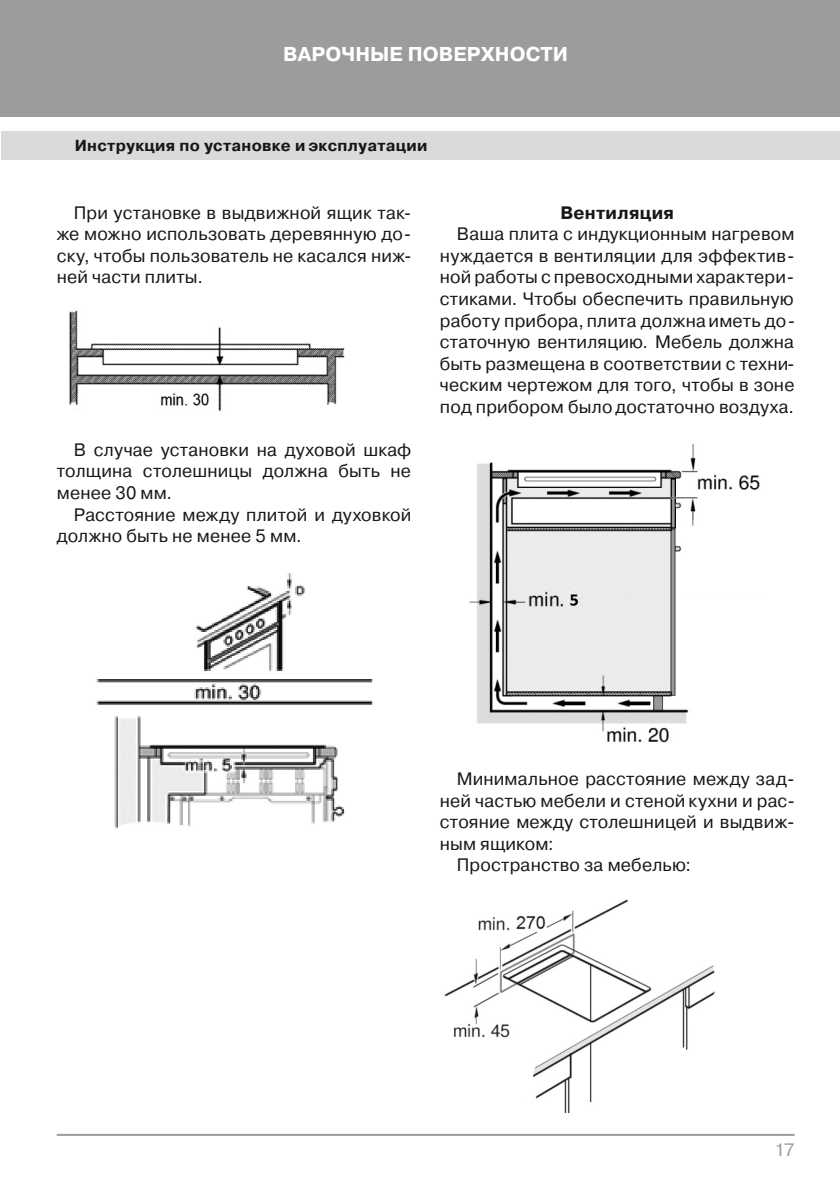
<style>
.page{position:relative;width:840px;height:1192px;background:#fff}
.page>*{position:absolute;margin:0;border:0;box-sizing:border-box;transform-origin:0 0}
.t1{font:700 20px "Pragmatica C";letter-spacing:.005em;color:#fff}
.t2{font:18px/21.6px "Pragmatica C";letter-spacing:.01em;color:#181715;text-align:justify}
.t3{font:700 18px "Pragmatica C";letter-spacing:.015em;color:#181715}
.t4{font:18px "Pragmatica C";color:#9b9c9c}
.t5{font:700 16px "Pragmatica C";letter-spacing:.015em;color:#181715}
</style>
<div class="page">
<div style="left:0;top:0;width:839px;height:117px;background:#9b9c9c"></div>
<div style="left:1px;top:131px;width:838px;height:28px;background:#d9dada"></div>
<hr style="left:57px;top:1133px;width:737px;height:2px;background:#9b9c9c">
<img style="left:69px;top:310px;width:276px;height:101px">
<img style="left:96px;top:573px;width:278px;height:256px">
<img style="left:469px;top:443px;width:291px;height:300px">
<img style="left:444px;top:899px;width:272px;height:213px">
<p class="t1" style="left:283px;top:46px;width:286px">ВАРОЧНЫЕ ПОВЕРХНОСТИ</p>
<p class="t5" style="left:75px;top:139px;width:354px">Инструкция по установке и эксплуатации</p>
<p class="t2" style="left:57px;top:203px;width:356px;text-indent:17px">При установке в выдвижной ящик так&shy;же можно использовать деревянную до&shy;ску, чтобы пользователь не касался ниж&shy;ней части плиты.</p>
<p class="t2" style="left:57px;top:440px;width:356px;text-indent:17px">В случае установки на духовой шкаф толщина столешницы должна быть не менее 30 мм.</p>
<p class="t2" style="left:57px;top:504px;width:356px;text-indent:17px">Расстояние между плитой и духовкой должно быть не менее 5 мм.</p>
<p class="t3" style="left:560px;top:204px;width:115px">Вентиляция</p>
<p class="t2" style="left:439px;top:224px;width:357px;text-indent:17px">Ваша плита с индукционным нагревом нуждается в вентиляции для эффектив&shy;ной работы с превосходными характери&shy;стиками. Чтобы обеспечить правильную работу прибора, плита должна иметь до&shy;статочную вентиляцию. Мебель должна быть размещена в соответствии с техни&shy;ческим чертежом для того, чтобы в зоне под прибором было достаточно воздуха.</p>
<p class="t2" style="left:456px;top:769px;width:339px">Минимальное расстояние между зад-</p>
<p class="t2" style="left:439px;top:790px;width:356px">ней частью мебели и стеной кухни и рас-</p>
<p class="t2" style="left:439px;top:812px;width:356px">стояние между столешницей и выдвиж-</p>
<p class="t2" style="left:439px;top:834px;width:115px">ным ящиком:</p>
<p class="t2" style="left:456px;top:855px;width:235px">Пространство за мебелью:</p>
<p class="t4" style="left:774px;top:1142px;width:21px">17</p>
</div>
